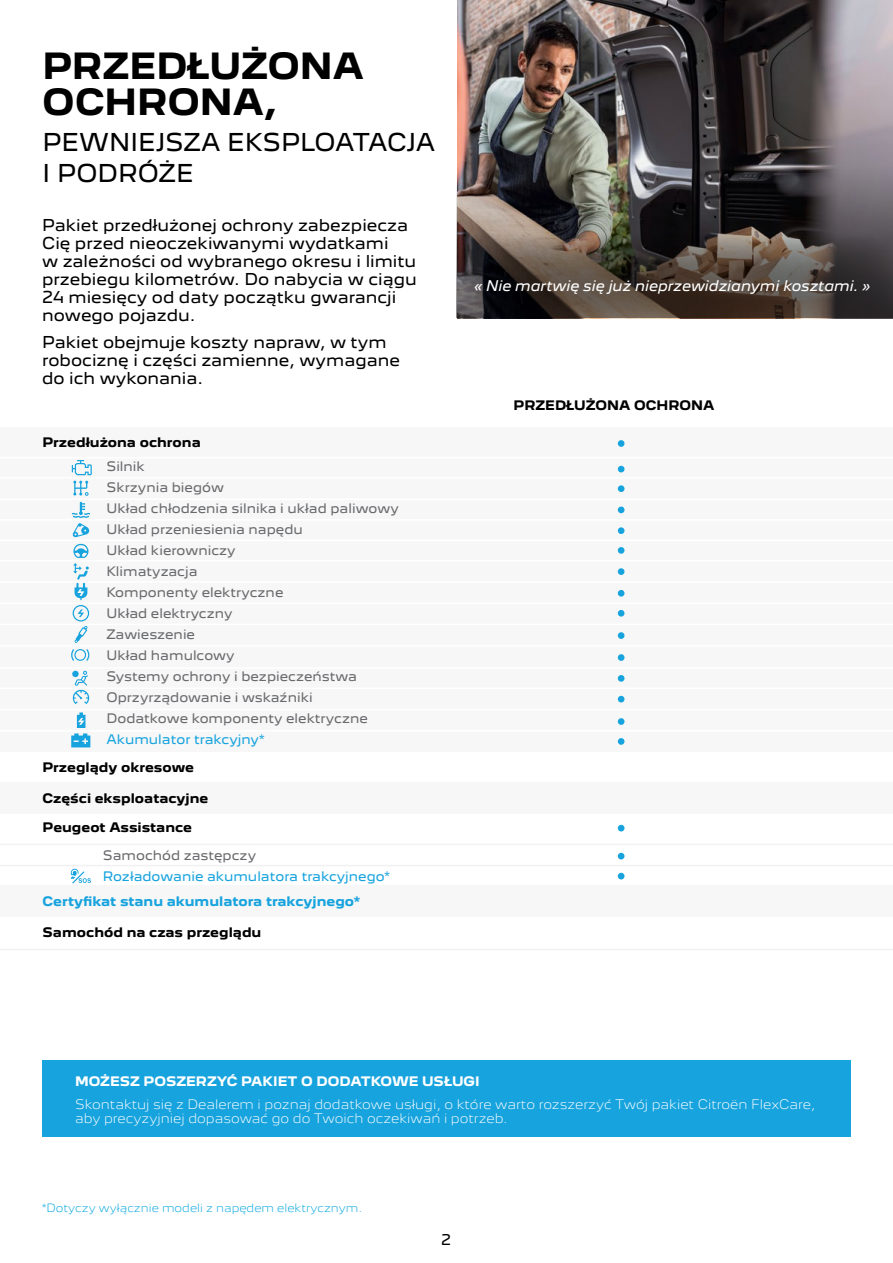
<style>
.page{position:relative;width:893px;height:1263px;background:#fff}
.page>*{position:absolute;margin:0;border:0;box-sizing:border-box;transform-origin:0 0}
.t1{font:700 33px/36px "Peugeot New";color:#000}
.t2{font:22.5px/31.5px "Peugeot New";color:#000}
.t3{font:15px/18px "Peugeot New";color:#000}
.t4{font:italic 13.5px "Peugeot New";color:#fff}
.t5{font:13.5px "Peugeot New";color:#000}
.t6{font:12px/21px "Peugeot New";color:#696a6d}
.t7{font:300 12px/14.4px "Peugeot New";color:#fff}
.t8{font:700 12px "Peugeot New";color:#000}
.t9{font:12px "Peugeot New";color:#17a3de}
.t10{font:700 12px "Peugeot New";color:#17a3de}
.t11{font:700 12px "Peugeot New";color:#fff}
.t12{font:300 10.5px "Peugeot New";color:#00a5df}
</style>
<div class="page">
<div style="left:0;top:427px;width:893px;height:325px;background:#f7f7f7"></div>
<div style="left:0;top:782px;width:893px;height:31px;background:#f7f7f7"></div>
<div style="left:618px;top:440px;width:6px;height:7px;background:#17a3de;border-radius:50%"></div>
<svg style="left:72px;top:460px;width:20px;height:15px"></svg>
<svg style="left:73px;top:481px;width:16px;height:15px"></svg>
<svg style="left:72px;top:502px;width:18px;height:35px"></svg>
<svg style="left:77px;top:712px;width:8px;height:15px"></svg>
<svg style="left:71px;top:649px;width:19px;height:12px"></svg>
<svg style="left:73px;top:544px;width:16px;height:99px"></svg>
<svg style="left:72px;top:671px;width:17px;height:33px"></svg>
<div style="left:618px;top:738px;width:6px;height:7px;background:#17a3de;border-radius:50%"></div>
<div style="left:618px;top:718px;width:6px;height:7px;background:#17a3de;border-radius:50%"></div>
<svg style="left:618px;top:696px;width:6px;height:6px"></svg>
<div style="left:618px;top:675px;width:6px;height:7px;background:#17a3de;border-radius:50%"></div>
<div style="left:618px;top:654px;width:6px;height:7px;background:#17a3de;border-radius:50%"></div>
<div style="left:618px;top:632px;width:6px;height:7px;background:#17a3de;border-radius:50%"></div>
<div style="left:618px;top:610px;width:6px;height:7px;background:#17a3de;border-radius:50%"></div>
<div style="left:618px;top:590px;width:6px;height:7px;background:#17a3de;border-radius:50%"></div>
<div style="left:618px;top:568px;width:6px;height:7px;background:#17a3de;border-radius:50%"></div>
<div style="left:618px;top:547px;width:6px;height:7px;background:#17a3de;border-radius:50%"></div>
<div style="left:618px;top:527px;width:6px;height:7px;background:#17a3de;border-radius:50%"></div>
<div style="left:618px;top:506px;width:6px;height:7px;background:#17a3de;border-radius:50%"></div>
<div style="left:618px;top:485px;width:6px;height:7px;background:#17a3de;border-radius:50%"></div>
<svg style="left:618px;top:466px;width:6px;height:6px"></svg>
<hr style="left:0;top:498px;width:893px;height:2px;background:#fff">
<hr style="left:0;top:519px;width:893px;height:2px;background:#fff">
<hr style="left:0;top:540px;width:893px;height:1px;background:#fff">
<hr style="left:0;top:560px;width:893px;height:1px;background:#fff">
<hr style="left:0;top:581px;width:893px;height:2px;background:#fff">
<hr style="left:0;top:602px;width:893px;height:2px;background:#fff">
<hr style="left:0;top:624px;width:893px;height:1px;background:#fff">
<hr style="left:0;top:645px;width:893px;height:1px;background:#fff">
<hr style="left:0;top:667px;width:893px;height:2px;background:#fff">
<hr style="left:0;top:687px;width:893px;height:2px;background:#fff">
<hr style="left:0;top:709px;width:893px;height:1px;background:#fff">
<hr style="left:0;top:730px;width:893px;height:1px;background:#fff">
<hr style="left:0;top:477px;width:893px;height:1px;background:#fff">
<hr style="left:0;top:457px;width:893px;height:1px;background:#fff">
<svg style="left:71px;top:733px;width:19px;height:14px"></svg>
<img style="left:457px;top:0;width:436px;height:69px">
<img style="left:456px;top:69px;width:437px;height:249px">
<svg style="left:457px;top:234px;width:436px;height:84px;background:#4a4039"></svg>
<div style="left:42px;top:1060px;width:808px;height:76px;background:#17a3de"></div>
<div style="left:0;top:886px;width:893px;height:31px;background:#f7f7f7"></div>
<svg style="left:618px;top:853px;width:6px;height:6px"></svg>
<svg style="left:618px;top:873px;width:6px;height:6px"></svg>
<svg style="left:618px;top:825px;width:6px;height:6px"></svg>
<svg style="left:71px;top:869px;width:20px;height:14px"></svg>
<hr style="left:0;top:844px;width:893px;height:1px;background:#f1f1f1">
<hr style="left:0;top:865px;width:893px;height:1px;background:#f1f1f1">
<hr style="left:0;top:949px;width:893px;height:1px;background:#f1f1f1">
<h1 class="t1" style="left:43px;top:45px;width:323px">PRZEDŁUŻONA<br>OCHRONA,</h1>
<h2 class="t2" style="left:43px;top:124px;width:394px">PEWNIEJSZA EKSPLOATACJA<br>I PODRÓŻE</h2>
<p class="t3" style="left:42px;top:215px;width:376px">Pakiet przedłużonej ochrony zabezpiecza Cię przed nieoczekiwanymi wydatkami<br>w zależności od wybranego okresu i limitu przebiegu kilometrów. Do nabycia w ciągu 24 miesięcy od daty początku gwarancji nowego pojazdu.</p>
<p class="t3" style="left:42px;top:331px;width:359px">Pakiet obejmuje koszty napraw, w tym robociznę i części zamienne, wymagane do ich wykonania.</p>
<p class="t8" style="left:43px;top:432px;width:160px">Przedłużona ochrona</p>
<p class="t6" style="left:106px;top:455px;width:294px">Silnik<br>Skrzynia biegów<br>Układ chłodzenia silnika i układ paliwowy<br>Układ przeniesienia napędu<br>Układ kierowniczy<br>Klimatyzacja<br>Komponenty elektryczne<br>Układ elektryczny<br>Zawieszenie<br>Układ hamulcowy<br>Systemy ochrony i bezpieczeństwa<br>Oprzyrządowanie i wskaźniki<br>Dodatkowe komponenty elektryczne</p>
<p class="t9" style="left:106px;top:730px;width:160px">Akumulator trakcyjny*</p>
<p class="t8" style="left:43px;top:757px;width:153px">Przeglądy okresowe</p>
<p class="t8" style="left:43px;top:788px;width:167px">Części eksploatacyjne</p>
<p class="t8" style="left:43px;top:817px;width:151px">Peugeot Assistance</p>
<p class="t6" style="left:103px;top:844px;width:155px">Samochód zastępczy</p>
<p class="t9" style="left:103px;top:866px;width:289px">Rozładowanie akumulatora trakcyjnego*</p>
<p class="t10" style="left:43px;top:891px;width:319px">Certyfikat stanu akumulatora trakcyjnego*</p>
<p class="t8" style="left:43px;top:922px;width:220px">Samochód na czas przeglądu</p>
<p class="t4" style="left:475px;top:274px;width:397px">« Nie martwię się już nieprzewidzianymi kosztami. »</p>
<p class="t4" style="left:475px;top:280px;width:177px">from the unexpected. »</p>
<p class="t8" style="left:514px;top:396px;width:202px">PRZEDŁUŻONA OCHRONA</p>
<p class="t11" style="left:75px;top:1071px;width:406px">MOŻESZ POSZERZYĆ PAKIET O DODATKOWE USŁUGI</p>
<p class="t7" style="left:75px;top:1096px;width:742px">Skontaktuj się z Dealerem i poznaj dodatkowe usługi, o które warto rozszerzyć Twój pakiet Citroën FlexCare, aby precyzyjniej dopasować go do Twoich oczekiwań i potrzeb.</p>
<p class="t12" style="left:42px;top:1199px;width:322px">*Dotyczy wyłącznie modeli z napędem elektrycznym.</p>
<p class="t5" style="left:441px;top:1228px;width:11px">2</p>
</div>
